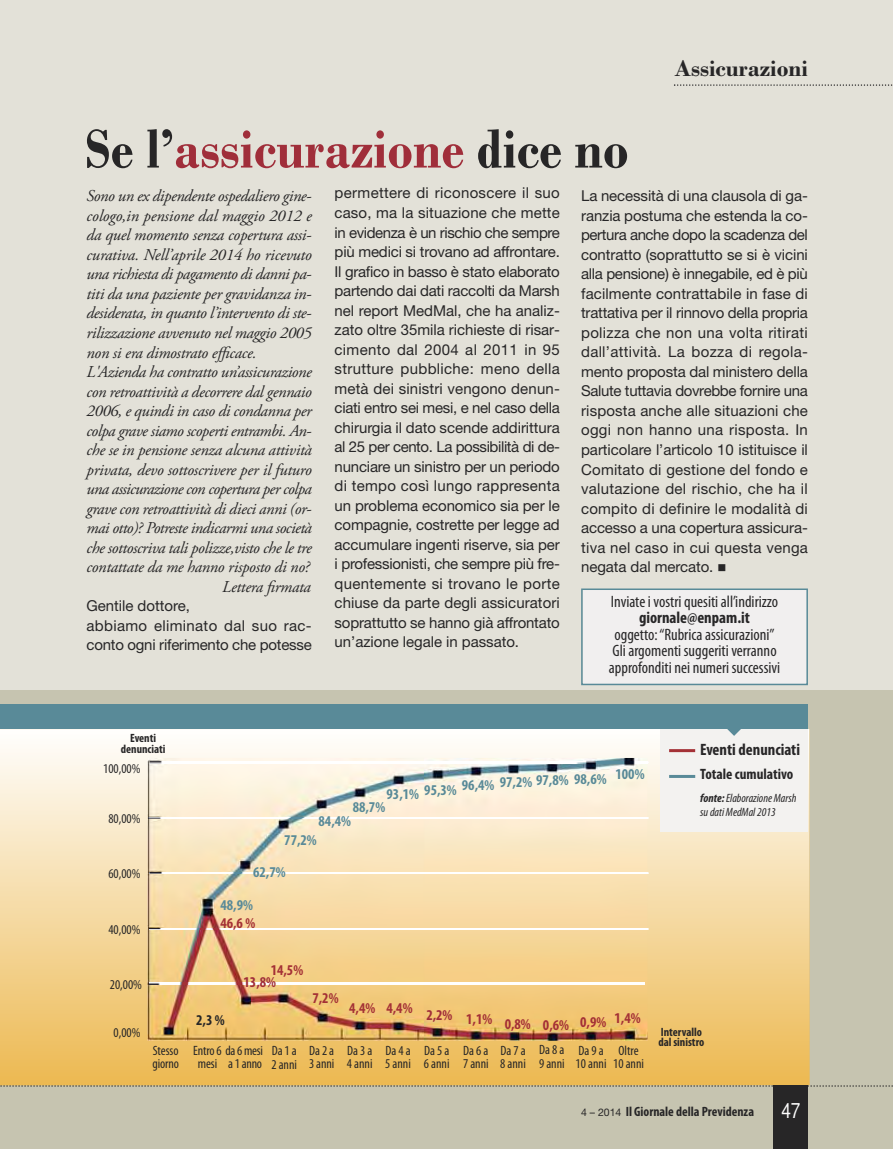
<style>
.page{position:relative;width:893px;height:1149px;background:#fff}
.page>*{position:absolute;margin:0;border:0;box-sizing:border-box;transform-origin:0 0}
.t1{font:700 57.75px "Bodoni";color:#a02e3a;scale:.91 1}
.t2{font:700 24px "Bodoni";color:#272627}
.t3{font:21px "Helvetica CY Plain";color:#fff}
.t4{font:italic 16.5px "Adobe Garamond Pro";letter-spacing:-.02em;color:#272627}
.t5{font:condensed 16.5px/16.5px "Myriad Pro";color:#272627;text-align:center}
.t6{font:italic 16.5px "Adobe Garamond Pro";color:#272627}
.t7{font:700 condensed 16.5px "Myriad Pro";color:#272627}
.t8{font:15px/19.5px "Helvetica Neue";letter-spacing:-.005em;color:#272627;text-align:justify}
.t9{font:700 condensed 15px/17.7px "Myriad Pro";color:#598a98}
.t10{font:700 condensed 15px "Myriad Pro";color:#a43136}
.t11{font:700 condensed 15px "Myriad Pro";color:#272627}
.t12{font:700 condensed 15px "Myriad Pro";color:#a02e3a}
.t13{font:condensed 13.5px/13.5px "Myriad Pro";color:#272627}
.t14{font:700 condensed 13.5px "Myriad Pro";color:#272627}
.t15{font:italic condensed 12px/13.5px "Myriad Pro";color:#272627}
.t16{font:700 condensed 12px/10.5px "Myriad Pro";color:#272627}
.s1{color:#272627}
.s2{font-weight:700}
.s3{color:#a43136}
.s4{font-family:"Helvetica Neue";font-weight:400;font-stretch:normal;font-size:10.5px}
</style>
<div class="page">
<div style="left:0;top:0;width:893px;height:697px;background:#e3e1d8"></div>
<div style="left:0;top:690px;width:893px;height:458px;background:#c6c4b0"></div>
<div style="left:0;top:728px;width:809px;height:356px;background:linear-gradient(to bottom,#fffefe,#ecb953)"></div>
<div style="left:660px;top:719px;width:148px;height:112px;background:#f3f2f0"></div>
<svg style="left:674px;top:84px;width:219px;height:2px"></svg>
<div style="left:0;top:704px;width:808px;height:24px;background:#598a98"></div>
<hr style="left:150px;top:927px;width:499px;height:2px;background:#fff">
<hr style="left:150px;top:872px;width:499px;height:1px;background:#fff">
<hr style="left:150px;top:761px;width:499px;height:2px;background:#fff">
<hr style="left:149px;top:817px;width:500px;height:1px;background:#fff">
<div style="left:583px;top:590px;width:223px;height:93px;background:#f1efef"></div>
<div style="left:581px;top:588px;width:227px;height:97px;border:2px solid #598a98"></div>
<hr style="left:669px;top:774px;width:26px;height:3px;background:#598a98">
<hr style="left:669px;top:748px;width:26px;height:3px;background:#a43136">
<svg style="left:719px;top:728px;width:30px;height:7px"></svg>
<div style="left:774px;top:1084px;width:34px;height:64px;background:#272627"></div>
<img style="left:147px;top:757px;width:500px;height:283px">
<img style="left:150px;top:927px;width:497px;height:2px">
<img style="left:150px;top:982px;width:494px;height:1px">
<img style="left:150px;top:872px;width:497px;height:1px">
<img style="left:150px;top:761px;width:497px;height:2px">
<img style="left:149px;top:817px;width:498px;height:1px">
<svg style="left:0;top:1084px;width:893px;height:2px;background:#c5a868"></svg>
<p class="t1" style="left:85px;top:129px;width:599px"><span class="s1">Se l’</span>assicurazione <span class="s1">dice no</span></p>
<p class="t2" style="left:674px;top:60px;width:135px">Assicurazioni</p>
<p class="t4" style="left:87px;top:189px;width:227px">Sono un ex dipendente ospedaliero gine-</p>
<p class="t6" style="left:87px;top:209px;width:227px">cologo,in pensione dal maggio 2012 e</p>
<p class="t4" style="left:87px;top:228px;width:227px">da quel momento senza copertura assi-</p>
<p class="t4" style="left:87px;top:248px;width:227px">curativa. Nell’aprile 2014 ho ricevuto</p>
<p class="t4" style="left:87px;top:267px;width:227px">una richiesta di pagamento di danni pa-</p>
<p class="t4" style="left:87px;top:287px;width:227px">titi da una paziente per gravidanza in-</p>
<p class="t4" style="left:87px;top:306px;width:227px">desiderata, in quanto l’intervento di ste-</p>
<p class="t4" style="left:87px;top:326px;width:227px">rilizzazione avvenuto nel maggio 2005</p>
<p class="t4" style="left:87px;top:345px;width:172px">non si era dimostrato efficace.</p>
<p class="t4" style="left:87px;top:365px;width:227px">L'Azienda ha contratto un’assicurazione</p>
<p class="t4" style="left:87px;top:384px;width:227px">con retroattività a decorrere dal gennaio</p>
<p class="t4" style="left:87px;top:404px;width:227px">2006, e quindi in caso di condanna per</p>
<p class="t4" style="left:87px;top:423px;width:226px">colpa grave siamo scoperti entrambi. An-</p>
<p class="t4" style="left:87px;top:443px;width:227px">che se in pensione senza alcuna attività</p>
<p class="t4" style="left:87px;top:462px;width:227px">privata, devo sottoscrivere per il futuro</p>
<p class="t4" style="left:87px;top:482px;width:227px">una assicurazione con copertura per colpa</p>
<p class="t4" style="left:87px;top:501px;width:226px">grave con retroattività di dieci anni (or-</p>
<p class="t4" style="left:87px;top:521px;width:227px">mai otto)? Potreste indicarmi una società</p>
<p class="t4" style="left:87px;top:540px;width:227px">che sottoscriva tali polizze,visto che le tre</p>
<p class="t4" style="left:87px;top:560px;width:225px">contattate da me hanno risposto di no?</p>
<p class="t4" style="left:222px;top:579px;width:90px">Lettera firmata</p>
<p class="t8" style="left:87px;top:597px;width:227px;text-align:left">Gentile dottore,<br>abbiamo eliminato dal suo rac&shy;conto ogni riferimento che potesse</p>
<p class="t8" style="left:335px;top:185px;width:227px">permettere di riconoscere il suo caso, ma la situazione che mette in evidenza è un rischio che sempre più medici si trovano ad affrontare.<br>Il grafico in basso è stato elaborato partendo dai dati raccolti da Marsh nel report MedMal, che ha analiz&shy;zato oltre 35mila richieste di risar&shy;cimento dal 2004 al 2011 in 95 strutture pubbliche: meno della metà dei sinistri vengono denun&shy;ciati entro sei mesi, e nel caso della chirurgia il dato scende addirittura al 25 per cento. La possibilità di de&shy;nunciare un sinistro per un periodo di tempo così lungo rappresenta un problema economico sia per le compagnie, costrette per legge ad accumulare ingenti riserve, sia per i professionisti, che sempre più fre&shy;quentemente si trovano le porte chiuse da parte degli assicuratori soprattutto se hanno già affrontato un’azione legale in passato.</p>
<p class="t8" style="left:581px;top:188px;width:228px">La necessità di una clausola di ga&shy;ranzia postuma che estenda la co&shy;pertura anche dopo la scadenza del contratto (soprattutto se si è vicini alla pensione) è innegabile, ed è più facilmente contrattabile in fase di trattativa per il rinnovo della propria polizza che non una volta ritirati dall’attività. La bozza di regola&shy;mento proposta dal ministero della Salute tuttavia dovrebbe fornire una risposta anche alle situazioni che oggi non hanno una risposta. In particolare l’articolo 10 istituisce il Comitato di gestione del fondo e valutazione del rischio, che ha il compito di definire le modalità di accesso a una copertura assicura&shy;tiva nel caso in cui questa venga negata dal mercato. ■</p>
<p class="t5" style="left:609px;top:594px;width:173px">Inviate i vostri quesiti all’indirizzo <span class="s2">giornale@enpam.it<br></span>oggetto: “Rubrica assicurazioni” Gli argomenti suggeriti verranno approfonditi nei numeri successivi</p>
<p class="t16" style="left:121px;top:733px;width:46px;text-align:center">Eventi denunciati</p>
<p class="t7" style="left:700px;top:743px;width:101px">Eventi denunciati</p>
<p class="t11" style="left:700px;top:768px;width:95px">Totale cumulativo</p>
<p class="t15" style="left:700px;top:791px;width:98px"><span class="s2">fonte:</span>Elaborazione Marsh su dati MedMal 2013</p>
<p class="t13" style="left:103px;top:762px;width:39px">100,00%</p>
<p class="t9" style="left:387px;top:773px;width:259px">93,1% 95,3% 96,4% 97,2% 97,8% 98,6% 100%</p>
<p class="t9" style="left:353px;top:799px;width:34px">88,7%</p>
<p class="t13" style="left:108px;top:812px;width:34px">80,00%</p>
<p class="t9" style="left:319px;top:813px;width:34px">84,4%</p>
<p class="t9" style="left:284px;top:832px;width:34px">77,2%</p>
<p class="t13" style="left:108px;top:867px;width:34px">60,00%</p>
<p class="t9" style="left:253px;top:864px;width:34px">62,7%</p>
<p class="t13" style="left:108px;top:923px;width:34px">40,00%</p>
<p class="t9" style="left:220px;top:897px;width:36px">48,9%<br><span class="s3">46,6 %</span></p>
<p class="t13" style="left:110px;top:978px;width:34px">20,00%</p>
<p class="t10" style="left:271px;top:964px;width:34px">14,5%</p>
<p class="t12" style="left:244px;top:976px;width:34px">13,8%</p>
<p class="t13" style="left:114px;top:1026px;width:28px">0,00%</p>
<p class="t11" style="left:196px;top:1014px;width:30px">2,3 %</p>
<p class="t10" style="left:312px;top:991px;width:28px">7,2%</p>
<p class="t10" style="left:349px;top:1013px;width:293px">4,4% 4,4% <sup>2,2%</sup> 1,1% 0,8% 0,6% 0,9% 1,4%</p>
<p class="t13" style="left:272px;top:1044px;width:27px">Da 1 a<br>2 anni</p>
<p class="t13" style="left:539px;top:1043px;width:27px">Da 8 a<br>9 anni</p>
<p class="t13" style="left:576px;top:1044px;width:32px">Da 9 a<br>10 anni</p>
<p class="t13" style="left:613px;top:1044px;width:32px;text-align:center">Oltre<br>10 anni</p>
<p class="t13" style="left:152px;top:1044px;width:28px">Stesso giorno</p>
<p class="t13" style="left:198px;top:1044px;width:67px;text-indent:-5px">Entro 6 da 6 mesi mesi</p>
<p class="t13" style="left:309px;top:1044px;width:27px">Da 2 a<br>3 anni</p>
<p class="t13" style="left:347px;top:1044px;width:27px">Da 3 a<br>4 anni</p>
<p class="t13" style="left:385px;top:1044px;width:27px">Da 4 a<br>5 anni</p>
<p class="t13" style="left:424px;top:1044px;width:27px">Da 5 a<br>6 anni</p>
<p class="t13" style="left:463px;top:1044px;width:27px">Da 6 a<br>7 anni</p>
<p class="t13" style="left:500px;top:1044px;width:27px">Da 7 a<br>8 anni</p>
<p class="t13" style="left:228px;top:1057px;width:35px">a 1 anno</p>
<p class="t16" style="left:658px;top:1027px;width:48px">Intervallo dal sinistro</p>
<p class="t14" style="left:581px;top:1106px;width:174px"><span class="s4">4 – 2014</span> Il Giornale della Previdenza</p>
<p class="t3" style="left:781px;top:1098px;width:21px">47</p>
</div>
